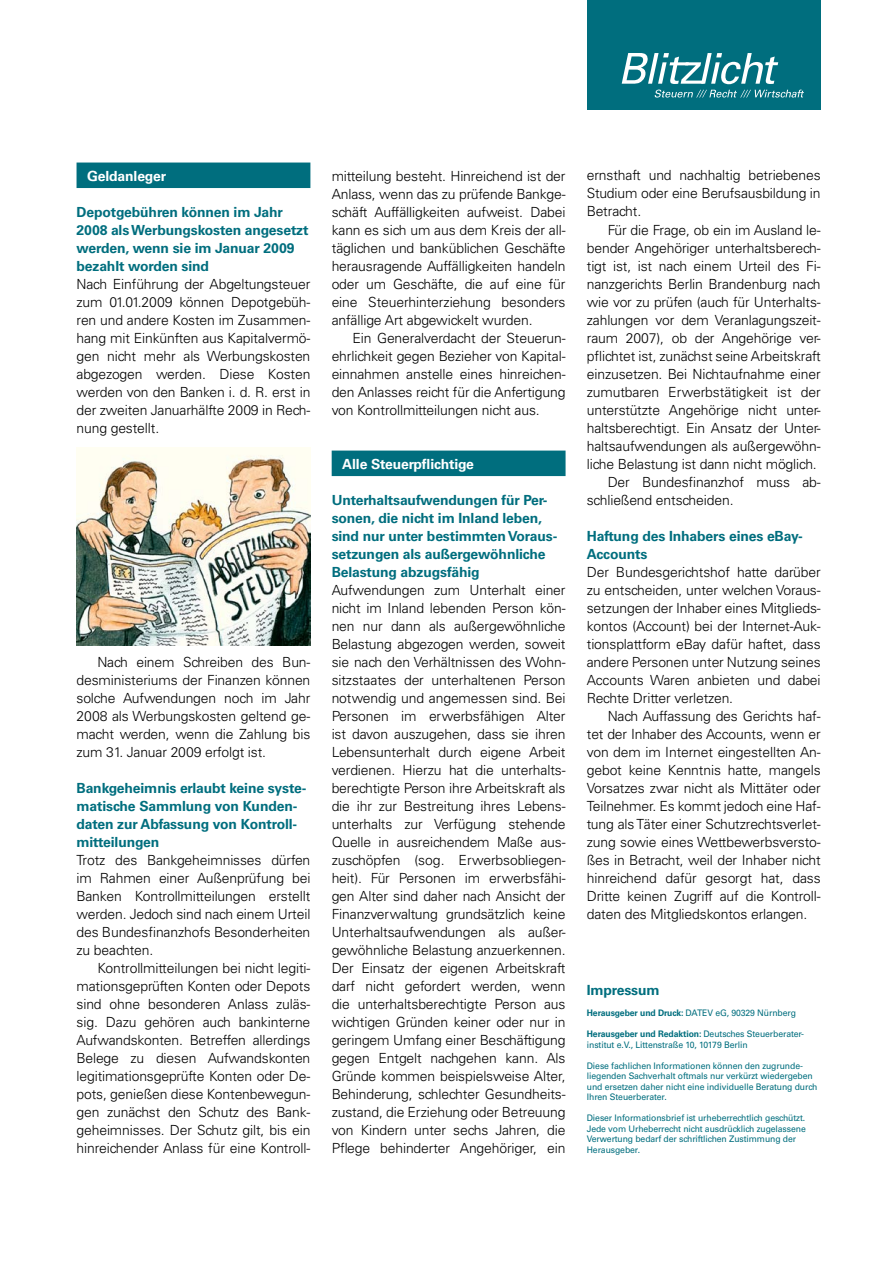
<style>
.page{position:relative;width:893px;height:1263px;background:#fff}
.page>*{position:absolute;margin:0;border:0;box-sizing:border-box;transform-origin:0 0}
.Grundtext{font:300 13.95px/18px "Univers LT Std";letter-spacing:-.01em;color:#000;text-align:justify}
.Überschrift{font:700 13.95px/18px "Univers LT Std";letter-spacing:-.01em;color:#006e7e}
.Rubrikbalken{font:700 13.95px "Univers LT Std";letter-spacing:-.01em;color:#fff}
.Tabellenlegende{font:9px/10.5px "Univers LT Std";letter-spacing:-.01em;color:#006e7e;scale:.96 1}
.s1{font-weight:700}
</style>
<div class="page">
<div style="left:587px;top:0;width:234px;height:110px;background:#006e7e"></div>
<svg style="left:622px;top:53px;width:156px;height:31px"></svg>
<svg style="left:655px;top:90px;width:149px;height:8px"></svg>
<div style="left:332px;top:451px;width:234px;height:25px;background:#006e7e"></div>
<div style="left:77px;top:163px;width:233px;height:25px;background:#006e7e"></div>
<img style="left:76px;top:448px;width:234px;height:198px">
<p class="Rubrikbalken" style="left:87px;top:167px;width:80px">Geldanleger</p>
<p class="Überschrift" style="left:77px;top:203px;width:234px">Depotgebühren können im Jahr<br>2008 als Werbungskosten angesetzt werden, wenn sie im Januar 2009 bezahlt worden sind</p>
<p class="Grundtext" style="left:77px;top:275px;width:235px">Nach Einführung der Abgeltungsteuer zum 01.01.2009 können Depotgebüh&shy;ren und andere Kosten im Zusammen&shy;hang mit Einkünften aus Kapitalvermö&shy;gen nicht mehr als Werbungskosten abgezogen werden. Diese Kosten werden von den Banken i. d. R. erst in der zweiten Januarhälfte 2009 in Rech&shy;nung gestellt.</p>
<p class="Grundtext" style="left:77px;top:653px;width:235px;text-indent:21px">Nach einem Schreiben des Bun&shy;desministeriums der Finanzen können solche Aufwendungen noch im Jahr 2008 als Werbungskosten geltend ge&shy;macht werden, wenn die Zahlung bis zum 31. Januar 2009 erfolgt ist.</p>
<p class="Überschrift" style="left:77px;top:779px;width:231px">Bankgeheimnis erlaubt keine syste&shy;matische Sammlung von Kunden&shy;daten zur Abfassung von Kontroll&shy;mitteilungen</p>
<p class="Grundtext" style="left:77px;top:851px;width:235px">Trotz des Bankgeheimnisses dürfen im Rahmen einer Außenprüfung bei Banken Kontrollmitteilungen erstellt werden. Jedoch sind nach einem Urteil des Bundesfinanzhofs Besonderheiten zu beachten.</p>
<p class="Grundtext" style="left:77px;top:959px;width:235px;text-indent:21px">Kontrollmitteilungen bei nicht legiti&shy;mationsgeprüften Konten oder Depots sind ohne besonderen Anlass zuläs&shy;sig. Dazu gehören auch bankinterne Aufwandskonten. Betreffen allerdings Belege zu diesen Aufwandskonten legitimationsgeprüfte Konten oder De&shy;pots, genießen diese Kontenbewegun&shy;gen zunächst den Schutz des Bank&shy;geheimnisses. Der Schutz gilt, bis ein hinreichender Anlass für eine Kontroll-</p>
<p class="Grundtext" style="left:332px;top:167px;width:235px">mitteilung besteht. Hinreichend ist der Anlass, wenn das zu prüfende Bankge&shy;schäft Auffälligkeiten aufweist. Dabei kann es sich um aus dem Kreis der all&shy;täglichen und banküblichen Geschäfte herausragende Auffälligkeiten handeln oder um Geschäfte, die auf eine für eine Steuerhinterziehung besonders anfällige Art abgewickelt wurden.</p>
<p class="Grundtext" style="left:332px;top:329px;width:235px;text-indent:21px">Ein Generalverdacht der Steuerun&shy;ehrlichkeit gegen Bezieher von Kapital&shy;einnahmen anstelle eines hinreichen&shy;den Anlasses reicht für die Anfertigung von Kontrollmitteilungen nicht aus.</p>
<p class="Rubrikbalken" style="left:342px;top:455px;width:133px">Alle Steuerpflichtige</p>
<p class="Überschrift" style="left:332px;top:491px;width:227px">Unterhaltsaufwendungen für Per&shy;sonen, die nicht im Inland leben, sind nur unter bestimmten Voraus&shy;setzungen als außergewöhnliche<br>Belastung abzugsfähig</p>
<p class="Grundtext" style="left:332px;top:581px;width:235px">Aufwendungen zum Unterhalt einer nicht im Inland lebenden Person kön&shy;nen nur dann als außergewöhnliche Belastung abgezogen werden, soweit sie nach den Verhältnissen des Wohn&shy;sitzstaates der unterhaltenen Person notwendig und angemessen sind. Bei Personen im erwerbsfähigen Alter ist davon auszugehen, dass sie ihren Lebensunterhalt durch eigene Arbeit verdienen. Hierzu hat die unterhalts&shy;berechtigte Person ihre Arbeitskraft als die ihr zur Bestreitung ihres Lebens&shy;unterhalts zur Verfügung stehende Quelle in ausreichendem Maße aus&shy;zuschöpfen (sog. Erwerbsobliegen&shy;heit). Für Personen im erwerbsfähi&shy;gen Alter sind daher nach Ansicht der Finanzverwaltung grundsätzlich keine Unterhaltsaufwendungen als außer&shy;gewöhnliche Belastung anzuerkennen.<br>Der Einsatz der eigenen Arbeitskraft darf nicht gefordert werden, wenn die unterhaltsberechtigte Person aus wichtigen Gründen keiner oder nur in geringem Umfang einer Beschäftigung gegen Entgelt nachgehen kann. Als Gründe kommen beispielsweise Alter, Behinderung, schlechter Gesundheits&shy;zustand, die Erziehung oder Betreuung von Kindern unter sechs Jahren, die Pflege behinderter Angehöriger, ein</p>
<p class="Grundtext" style="left:587px;top:166px;width:235px">ernsthaft und nachhaltig betriebenes Studium oder eine Berufsausbildung in Betracht.</p>
<p class="Grundtext" style="left:587px;top:221px;width:235px;text-indent:21px">Für die Frage, ob ein im Ausland le&shy;bender Angehöriger unterhaltsberech&shy;tigt ist, ist nach einem Urteil des Fi&shy;nanzgerichts Berlin Brandenburg nach wie vor zu prüfen (auch für Unterhalts&shy;zahlungen vor dem Veranlagungszeit&shy;raum 2007), ob der Angehörige ver&shy;pflichtet ist, zunächst seine Arbeitskraft einzusetzen. Bei Nichtaufnahme einer zumutbaren Erwerbstätigkeit ist der unterstützte Angehörige nicht unter&shy;haltsberechtigt. Ein Ansatz der Unter&shy;haltsaufwendungen als außergewöhn&shy;liche Belastung ist dann nicht möglich.</p>
<p class="Grundtext" style="left:587px;top:473px;width:235px;text-indent:21px">Der Bundesfinanzhof muss ab&shy;schließend entscheiden.</p>
<p class="Überschrift" style="left:587px;top:527px;width:216px">Haftung des Inhabers eines eBay-<br>Accounts</p>
<p class="Grundtext" style="left:587px;top:563px;width:235px">Der Bundesgerichtshof hatte darüber zu entscheiden, unter welchen Voraus&shy;setzungen der Inhaber eines Mitglieds&shy;kontos (Account) bei der Internet-Auk&shy;tionsplattform eBay dafür haftet, dass andere Personen unter Nutzung seines Accounts Waren anbieten und dabei Rechte Dritter verletzen.</p>
<p class="Grundtext" style="left:587px;top:707px;width:235px;text-indent:21px">Nach Auffassung des Gerichts haf&shy;tet der Inhaber des Accounts, wenn er von dem im Internet eingestellten An&shy;gebot keine Kenntnis hatte, mangels Vorsatzes zwar nicht als Mittäter oder Teilnehmer. Es kommt jedoch eine Haf&shy;tung als Täter einer Schutzrechtsverlet&shy;zung sowie eines Wettbewerbsversto&shy;ßes in Betracht, weil der Inhaber nicht hinreichend dafür gesorgt hat, dass Dritte keinen Zugriff auf die Kontroll&shy;daten des Mitgliedskontos erlangen.</p>
<p class="Überschrift" style="left:587px;top:981px;width:74px">Impressum</p>
<p class="Tabellenlegende" style="left:587px;top:1008px;width:219px"><span class="s1">Herausgeber und Druck:</span> DATEV eG, 90329 Nürnberg</p>
<p class="Tabellenlegende" style="left:587px;top:1029px;width:227px"><span class="s1">Herausgeber und Redaktion:</span> Deutsches Steuerberater&shy;institut e.V., Littenstraße 10, 10179 Berlin</p>
<p class="Tabellenlegende" style="left:587px;top:1060px;width:242px">Diese fachlichen Informationen können den zugrunde&shy;liegenden Sachverhalt oftmals nur verkürzt wiedergeben und ersetzen daher nicht eine individuelle Beratung durch Ihren Steuerberater.</p>
<p class="Tabellenlegende" style="left:587px;top:1113px;width:230px">Dieser Informationsbrief ist urheberrechtlich geschützt.<br>Jede vom Urheberrecht nicht ausdrücklich zugelassene Verwertung bedarf der schriftlichen Zustimmung der Herausgeber.</p>
</div>
